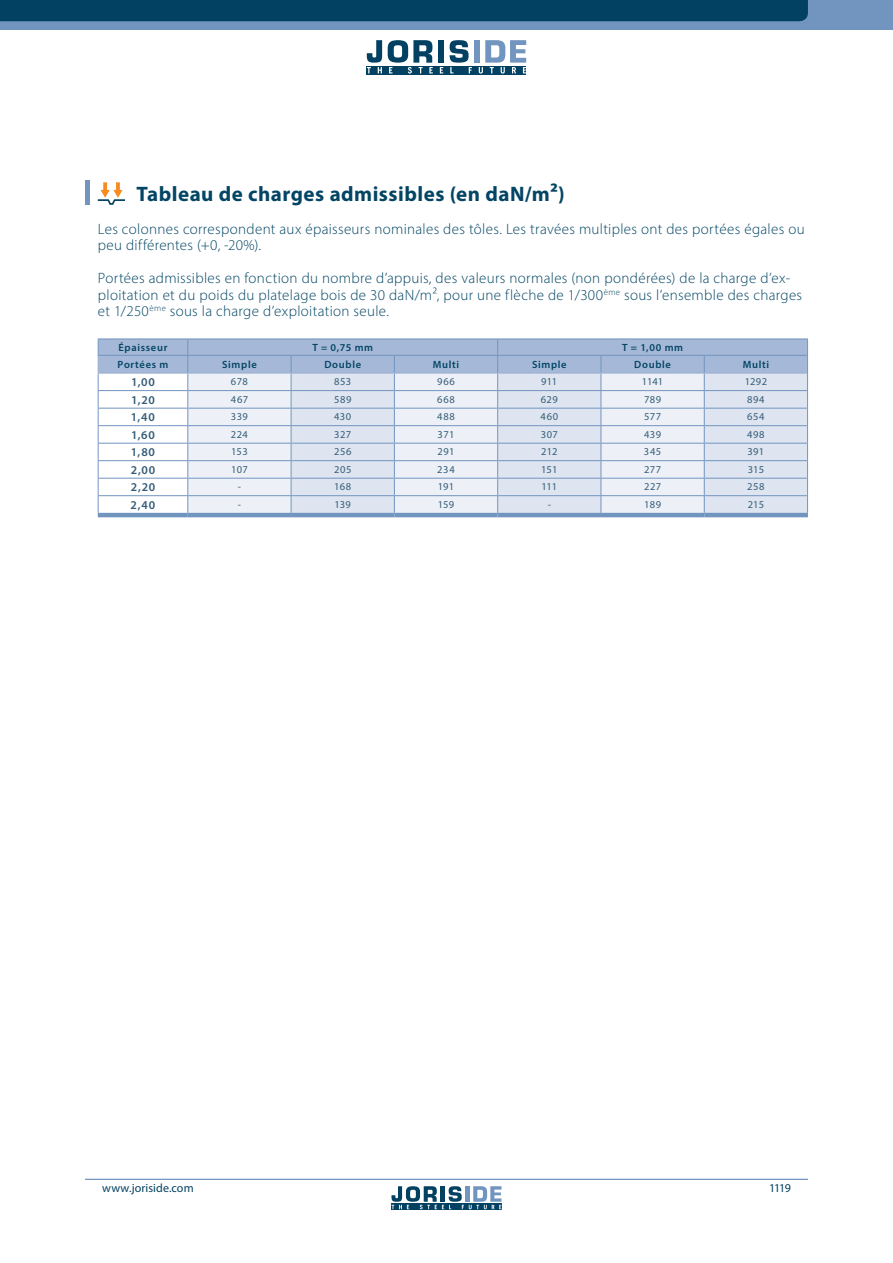
<style>
.page{position:relative;width:893px;height:1263px;background:#fff}
.page>*{position:absolute;margin:0;border:0;box-sizing:border-box;transform-origin:0 0}
.t1{font:700 21px "Myriad Pro";letter-spacing:.025em;color:#034564}
.t2{font:300 15px/16.5px "Myriad Pro";letter-spacing:.02em;color:#034564}
.t3{font:600 12px "Myriad Pro";letter-spacing:.07em;color:#345c78}
.t4{font:12px "Myriad Pro";letter-spacing:.01em;color:#024161}
.t5{font:10.5px "Myriad Pro";letter-spacing:.04em;color:#345c78}
.t6{font:600 10.5px "Myriad Pro";letter-spacing:.065em;color:#034564}
</style>
<div class="page">
<hr style="left:85px;top:181px;width:4px;height:24px;background:#7295c0">
<svg style="left:98px;top:182px;width:27px;height:23px"></svg>
<hr style="left:98px;top:513px;width:90px;height:4px;background:#7295c0">
<hr style="left:188px;top:513px;width:103px;height:4px;background:#7295c0">
<hr style="left:291px;top:513px;width:103px;height:4px;background:#7295c0">
<hr style="left:394px;top:513px;width:104px;height:4px;background:#7295c0">
<hr style="left:498px;top:513px;width:103px;height:4px;background:#7295c0">
<hr style="left:601px;top:513px;width:103px;height:4px;background:#7295c0">
<hr style="left:704px;top:513px;width:104px;height:4px;background:#7295c0">
<svg style="left:98px;top:339px;width:710px;height:174px;background:#d4ddeb"></svg>
<div style="left:0;top:0;width:893px;height:30px;background:#7295c0"></div>
<div style="left:0;top:0;width:808px;height:21px;background:#024161"></div>
<div style="left:367px;top:66px;width:159px;height:9px;background:#024161"></div>
<div style="left:438px;top:40px;width:6px;height:23px;background:#024161"></div>
<div style="left:474px;top:40px;width:6px;height:23px;background:#7295c0"></div>
<svg style="left:367px;top:40px;width:15px;height:33px"></svg>
<svg style="left:388px;top:40px;width:45px;height:34px"></svg>
<svg style="left:440px;top:67px;width:3px;height:6px"></svg>
<svg style="left:450px;top:40px;width:22px;height:33px"></svg>
<svg style="left:479px;top:40px;width:47px;height:34px"></svg>
<svg style="left:391px;top:1209px;width:110px;height:1px"></svg>
<svg style="left:391px;top:1186px;width:110px;height:23px"></svg>
<hr style="left:85px;top:1179px;width:723px;height:1px;background:#7295c0">
<p class="t1" style="left:137px;top:180px;width:430px">Tableau de charges admissibles (en daN/m2)</p>
<p class="t2" style="left:98px;top:220px;width:708px">Les colonnes correspondent aux épaisseurs nominales des tôles. Les travées multiples ont des portées égales ou peu différentes (+0, -20%).</p>
<p class="t2" style="left:98px;top:270px;width:706px">Portées admissibles en fonction du nombre d’appuis, des valeurs normales (non pondérées) de la charge d’ex&shy;ploitation et du poids du platelage bois de 30 daN/m2, pour une flèche de 1/300<sup>ème</sup> sous l’ensemble des charges et 1/250<sup>ème</sup> sous la charge d’exploitation seule.</p>
<p class="t6" style="left:119px;top:341px;width:50px">Épaisseur</p>
<p class="t6" style="left:312px;top:341px;width:62px">T = 0,75 mm</p>
<p class="t6" style="left:622px;top:341px;width:63px">T = 1,00 mm</p>
<p class="t6" style="left:118px;top:358px;width:52px">Portées m</p>
<p class="t6" style="left:222px;top:358px;width:36px">Simple</p>
<p class="t6" style="left:324px;top:358px;width:38px">Double</p>
<p class="t6" style="left:433px;top:358px;width:28px">Multi</p>
<p class="t6" style="left:532px;top:358px;width:36px">Simple</p>
<p class="t6" style="left:634px;top:358px;width:38px">Double</p>
<p class="t6" style="left:743px;top:358px;width:28px">Multi</p>
<p class="t3" style="left:131px;top:375px;width:25px">1,00</p>
<p class="t5" style="left:231px;top:375px;width:18px">678</p>
<p class="t5" style="left:334px;top:375px;width:19px">853</p>
<p class="t5" style="left:437px;top:375px;width:19px">966</p>
<p class="t5" style="left:541px;top:375px;width:18px">911</p>
<p class="t5" style="left:642px;top:375px;width:23px">1141</p>
<p class="t5" style="left:745px;top:375px;width:24px">1292</p>
<p class="t3" style="left:131px;top:392px;width:25px">1,20</p>
<p class="t5" style="left:231px;top:393px;width:19px">467</p>
<p class="t5" style="left:334px;top:393px;width:19px">589</p>
<p class="t5" style="left:437px;top:393px;width:19px">668</p>
<p class="t5" style="left:541px;top:393px;width:19px">629</p>
<p class="t5" style="left:644px;top:393px;width:19px">789</p>
<p class="t5" style="left:747px;top:393px;width:19px">894</p>
<p class="t3" style="left:131px;top:410px;width:26px">1,40</p>
<p class="t5" style="left:231px;top:410px;width:18px">339</p>
<p class="t5" style="left:334px;top:410px;width:19px">430</p>
<p class="t5" style="left:437px;top:410px;width:19px">488</p>
<p class="t5" style="left:540px;top:410px;width:19px">460</p>
<p class="t5" style="left:644px;top:410px;width:19px">577</p>
<p class="t5" style="left:747px;top:410px;width:19px">654</p>
<p class="t3" style="left:131px;top:427px;width:25px">1,60</p>
<p class="t5" style="left:231px;top:428px;width:19px">224</p>
<p class="t5" style="left:334px;top:428px;width:18px">327</p>
<p class="t5" style="left:438px;top:428px;width:18px">371</p>
<p class="t5" style="left:541px;top:428px;width:19px">307</p>
<p class="t5" style="left:644px;top:428px;width:19px">439</p>
<p class="t5" style="left:747px;top:428px;width:19px">498</p>
<p class="t3" style="left:131px;top:445px;width:26px">1,80</p>
<p class="t5" style="left:231px;top:445px;width:18px">153</p>
<p class="t5" style="left:334px;top:445px;width:19px">256</p>
<p class="t5" style="left:438px;top:445px;width:18px">291</p>
<p class="t5" style="left:541px;top:445px;width:18px">212</p>
<p class="t5" style="left:644px;top:445px;width:19px">345</p>
<p class="t5" style="left:747px;top:445px;width:18px">391</p>
<p class="t3" style="left:131px;top:462px;width:26px">2,00</p>
<p class="t5" style="left:231px;top:463px;width:18px">107</p>
<p class="t5" style="left:334px;top:463px;width:19px">205</p>
<p class="t5" style="left:437px;top:463px;width:19px">234</p>
<p class="t5" style="left:541px;top:463px;width:18px">151</p>
<p class="t5" style="left:644px;top:463px;width:19px">277</p>
<p class="t5" style="left:748px;top:463px;width:18px">315</p>
<p class="t3" style="left:131px;top:480px;width:26px">2,20</p>
<p class="t5" style="left:238px;top:480px;width:5px">-</p>
<p class="t5" style="left:334px;top:480px;width:19px">168</p>
<p class="t5" style="left:438px;top:480px;width:18px">191</p>
<p class="t5" style="left:542px;top:480px;width:17px">111</p>
<p class="t5" style="left:644px;top:480px;width:19px">227</p>
<p class="t5" style="left:747px;top:480px;width:19px">258</p>
<p class="t3" style="left:131px;top:497px;width:26px">2,40</p>
<p class="t5" style="left:238px;top:498px;width:5px">-</p>
<p class="t5" style="left:334px;top:498px;width:18px">139</p>
<p class="t5" style="left:438px;top:498px;width:18px">159</p>
<p class="t5" style="left:548px;top:498px;width:5px">-</p>
<p class="t5" style="left:644px;top:498px;width:18px">189</p>
<p class="t5" style="left:748px;top:498px;width:18px">215</p>
<p class="t4" style="left:102px;top:1181px;width:93px">www.joriside.com</p>
<p class="t4" style="left:769px;top:1181px;width:23px">1119</p>
</div>
